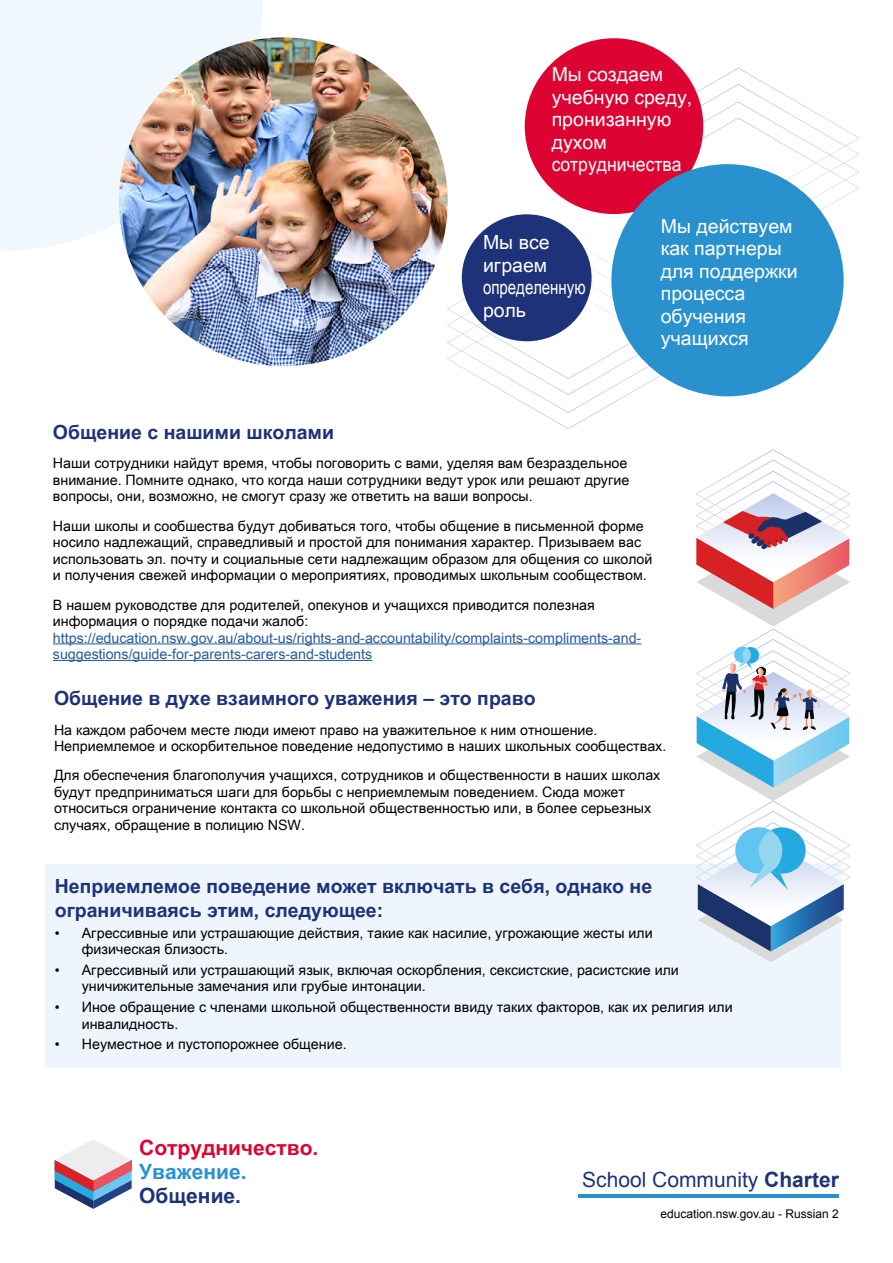
<style>
.page{position:relative;width:893px;height:1263px;background:#fff}
.page>*{position:absolute;margin:0;border:0;box-sizing:border-box;transform-origin:0 0}
.t1{font:21px "Arial";color:#1d3278}
.t2{font:700 21px "Arial Unicode MS";color:#dd0332}
.t3{font:700 21px "Arial Unicode MS";color:#2a91cf}
.t4{font:700 21px "Arial Unicode MS";color:#1d3278}
.White_circle{font:19.5px/22.5px "Arial Unicode MS";color:#fff}
.Heading_2{font:700 19.5px/23.4px "Arial Unicode MS";color:#1d3278}
.Text{font:14.25px/16.5px "Arial Unicode MS";color:#000}
.Text-2{font:14.25px "Arial Unicode MS";color:#275b9b}
.t5{font:12px "Arial";color:#000}
.s1{font-weight:700}
</style>
<div class="page">
<div style="left:0;top:0;width:263px;height:251px;background:#f0f8fd"></div>
<img style="left:119px;top:37px;width:329px;height:329px;border-radius:164px">
<svg style="left:446px;top:68px;width:414px;height:361px"></svg>
<div style="left:525px;top:38px;width:178px;height:176px;background:#dd0332;border-radius:50%"></div>
<div style="left:611px;top:164px;width:233px;height:232px;background:#2a91cf;border-radius:50%"></div>
<div style="left:462px;top:214px;width:130px;height:127px;background:#1d3278;border-radius:50%"></div>
<div style="left:45px;top:864px;width:796px;height:204px;background:#eef5fc"></div>
<hr style="left:53px;top:643px;width:588px;height:1px;background:#275b9b">
<hr style="left:53px;top:660px;width:319px;height:1px;background:#275b9b">
<hr style="left:578px;top:1194px;width:261px;height:3px;background:#2a91cf">
<svg style="left:695px;top:449px;width:154px;height:513px"></svg>
<svg style="left:55px;top:1140px;width:77px;height:69px"></svg>
<p class="White_circle" style="left:552px;top:63px;width:142px">Мы создаем учебную среду, пронизанную духом сотрудничества</p>
<p class="White_circle" style="left:483px;top:231px;width:104px">Мы все играем определенную роль</p>
<p class="White_circle" style="left:661px;top:214px;width:138px">Мы действуем как партнеры для поддержки процесса обучения учащихся</p>
<h2 class="Heading_2" style="left:53px;top:421px;width:283px">Общение с нашими школами</h2>
<p class="Text" style="left:53px;top:455px;width:578px">Наши сотрудники найдут время, чтобы поговорить с вами, уделяя вам безраздельное внимание. Помните однако, что когда наши сотрудники ведут урок или решают другие вопросы, они, возможно, не смогут сразу же ответить на ваши вопросы.</p>
<p class="Text" style="left:53px;top:517px;width:601px">Наши школы и сообшества будут добиваться того, чтобы общение в письменной форме носило надлежащий, справедливый и простой для понимания характер. Призываем вас использовать эл. почту и социальные сети надлежащим образом для общения со школой и получения свежей информации о мероприятиях, проводимых школьным сообществом.</p>
<p class="Text" style="left:53px;top:596px;width:543px">В нашем руководстве для родителей, опекунов и учащихся приводится полезная информация о порядке подачи жалоб:</p>
<p class="Text-2" style="left:53px;top:644px;width:321px">suggestions/guide-for-parents-carers-and-students</p>
<p class="Text-2" style="left:53px;top:627px;width:590px">https://education.nsw.gov.au/about-us/rights-and-accountability/complaints-compliments-and-</p>
<h2 class="Heading_2" style="left:54px;top:687px;width:483px">Общение в духе взаимного уважения – это право</h2>
<p class="Text" style="left:54px;top:721px;width:614px">На каждом рабочем месте люди имеют право на уважительное к ним отношение.<br>Неприемлемое и оскорбительное поведение недопустимо в наших школьных сообществах.</p>
<p class="Text" style="left:54px;top:767px;width:608px">Для обеспечения благополучия учащихся, сотрудников и общественности в наших школах будут предприниматься шаги для борьбы с неприемлемым поведением. Сюда может относиться ограничение контакта со школьной общественностью или в, более серьезных случаях, обращение в полицию NSW.</p>
<h2 class="Heading_2" style="left:55px;top:875px;width:599px">Неприемлемое поведение может включать в себя, однако не ограничиваясь этим, следующее:</h2>
<p class="Text" style="left:82px;top:924px;width:572px">Агрессивные или устрашающие действия, такие как насилие, угрожающие жесты или</p>
<p class="Text" style="left:55px;top:924px;width:6px">•</p>
<p class="Text" style="left:55px;top:961px;width:6px">•</p>
<p class="Text" style="left:55px;top:998px;width:6px">•</p>
<p class="Text" style="left:55px;top:1036px;width:6px">•</p>
<p class="Text" style="left:82px;top:940px;width:148px">физическая близость.</p>
<p class="Text" style="left:82px;top:961px;width:599px">Агрессивный или устрашающий язык, включая оскорбления, сексистские, расистские или</p>
<p class="Text" style="left:82px;top:978px;width:345px">уничижительные замечания или грубые интонации.</p>
<p class="Text" style="left:82px;top:998px;width:652px">Иное обращение с членами школьной общественности ввиду таких факторов, как их религия или</p>
<p class="Text" style="left:82px;top:1015px;width:98px">инвалидность.</p>
<p class="Text" style="left:82px;top:1036px;width:266px">Неуместное и пустопорожнее общение.</p>
<h1 class="t2" style="left:139px;top:1132px;width:181px">Сотрудничество.</h1>
<h1 class="t3" style="left:139px;top:1156px;width:109px">Уважение.</h1>
<h1 class="t4" style="left:139px;top:1180px;width:103px">Общение.</h1>
<h1 class="t1" style="left:582px;top:1165px;width:258px">School Community <span class="s1">Charter</span></h1>
<p class="t5" style="left:660px;top:1205px;width:180px">education.nsw.gov.au - Russian 2</p>
</div>
